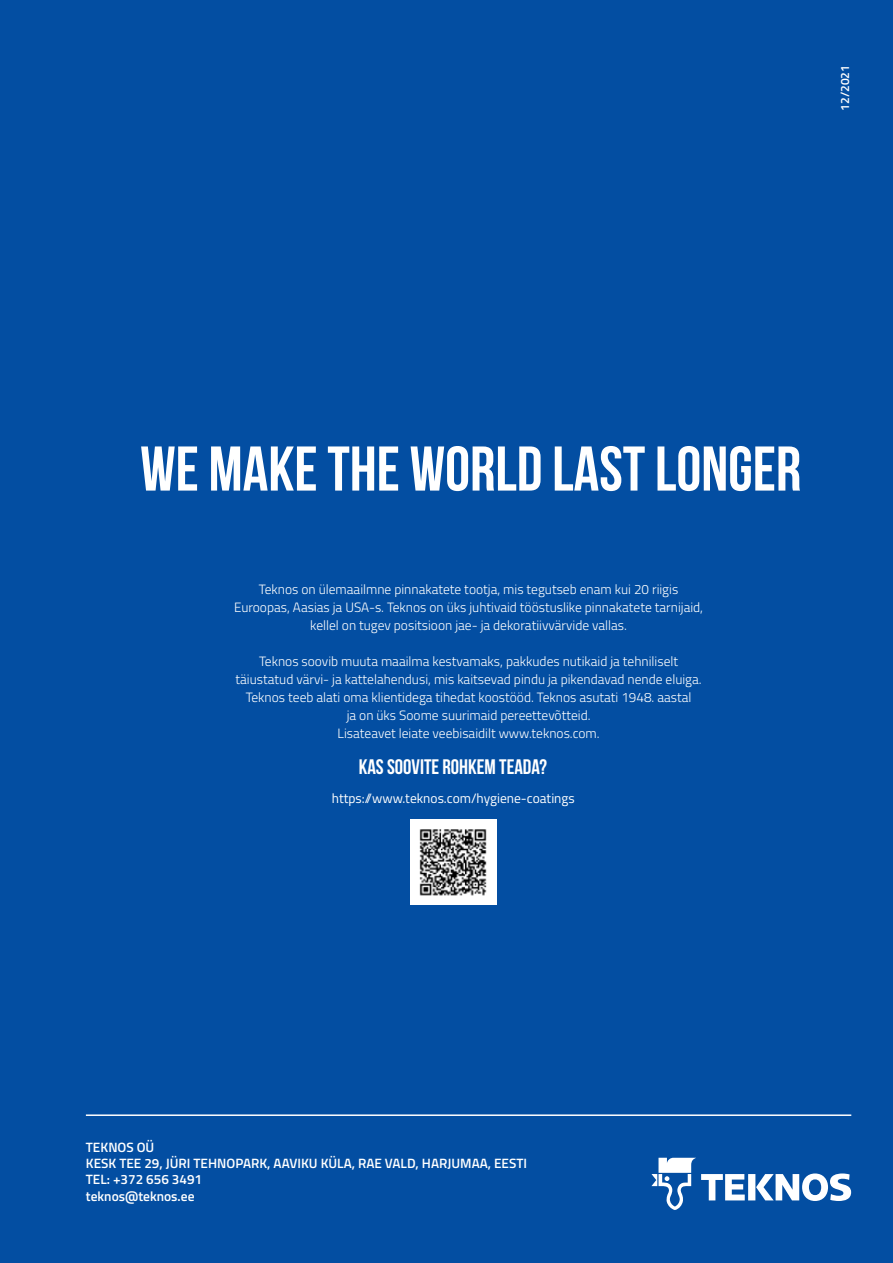
<style>
.page{position:relative;width:893px;height:1263px;background:#034ea2}
.page>*{position:absolute;margin:0;border:0;box-sizing:border-box;transform-origin:0 0}
.t1{font:700 63px "Bebas Neue";color:#fff}
.t2{font:700 21px "Bebas Neue";color:#fff}
.t3{font:300 13.5px/18px "Titillium";color:#fff;text-align:center}
.t4{font:600 13.5px/16.2px "Titillium";color:#fff}
.t5{font:13.5px "Titillium";color:#fff}
.t6{font:600 12px "Titillium";color:#fff}
</style>
<div class="page">
<svg style="left:651px;top:1158px;width:200px;height:52px"></svg>
<hr style="left:86px;top:1114px;width:765px;height:2px;background:#fff">
<div style="left:410px;top:819px;width:86px;height:85px;background:#fff"></div>
<img style="left:419px;top:829px;width:68px;height:67px">
<p class="t6" style="left:836px;top:111px;width:47px;rotate:-90deg">12/2021</p>
<h1 class="t1" style="left:140px;top:434px;width:663px">WE MAKE THE WORLD LAST LONGER</h1>
<p class="t3" style="left:234px;top:580px;width:471px">Teknos on ülemaailmne pinnakatete tootja, mis tegutseb enam kui 20 riigis<br>Euroopas, Aasias ja USA-s. Teknos on üks juhtivaid tööstuslike pinnakatete tarnijaid, kellel on tugev positsioon jae- ja dekoratiivvärvide vallas.</p>
<p class="t3" style="left:236px;top:652px;width:468px">Teknos soovib muuta maailma kestvamaks, pakkudes nutikaid ja tehniliselt täiustatud värvi- ja kattelahendusi, mis kaitsevad pindu ja pikendavad nende eluiga.<br>Teknos teeb alati oma klientidega tihedat koostööd. Teknos asutati 1948. aastal<br>ja on üks Soome suurimaid pereettevõtteid.<br>Lisateavet leiate veebisaidilt www.teknos.com.</p>
<h2 class="t2" style="left:359px;top:755px;width:190px">KAS SOOVITE ROHKEM TEADA?</h2>
<p class="t5" style="left:332px;top:788px;width:244px">https://www.teknos.com/hygiene-coatings</p>
<p class="t4" style="left:86px;top:1138px;width:443px">TEKNOS OÜ<br>KESK TEE 29, JÜRI TEHNOPARK, AAVIKU KÜLA, RAE VALD, HARJUMAA, EESTI<br>TEL: +372 656 3491<br>teknos@teknos.ee</p>
</div>
